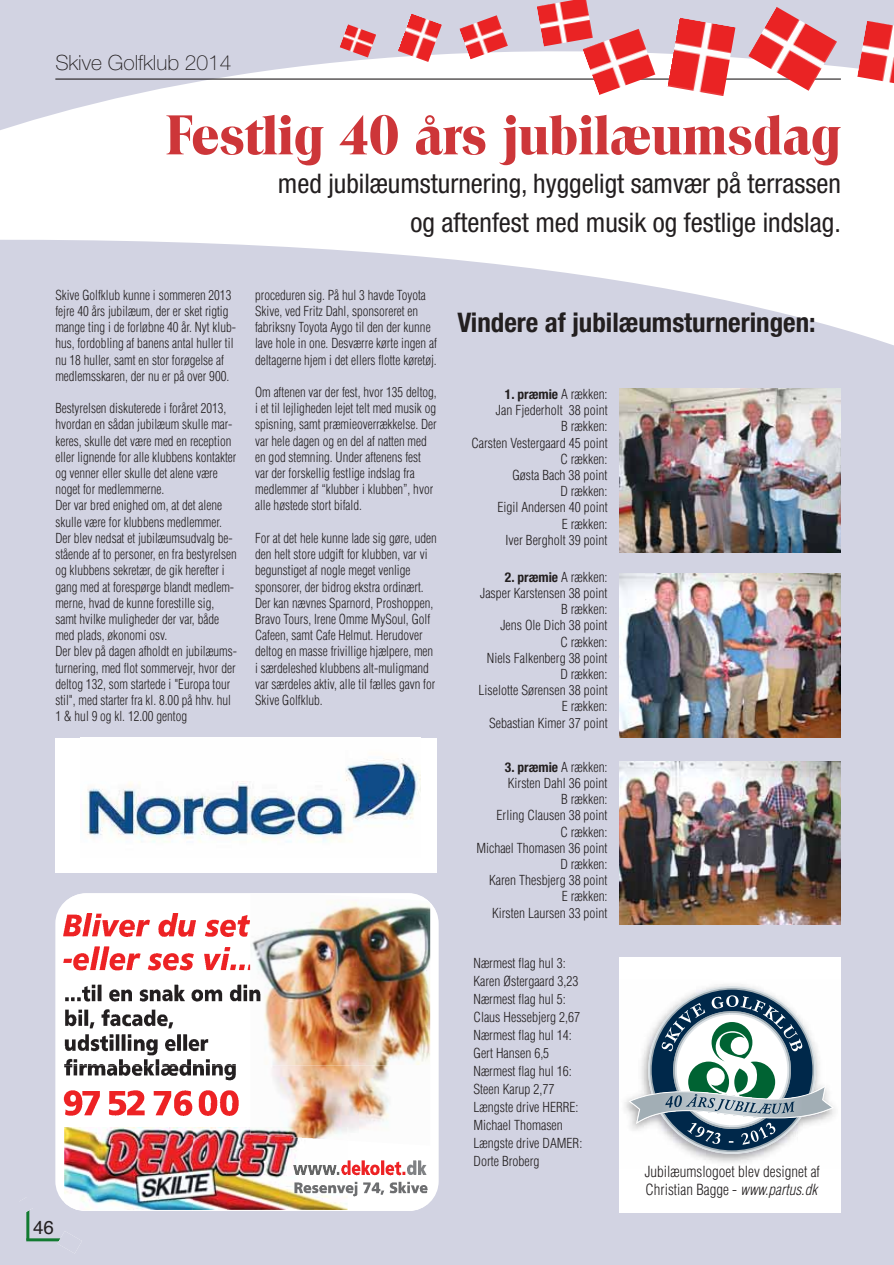
<style>
.page{position:relative;width:894px;height:1265px;background:#fff}
.page>*{position:absolute;margin:0;border:0;box-sizing:border-box;transform-origin:0 0}
.t1{font:700 54px "Toledo";color:#cd3639}
.t2{font:condensed 27px/39px "Helvetica Neue";color:#231f20;text-align:right}
.t3{font:700 condensed 27px "Helvetica Neue";color:#231f20}
.t4{font:100 21px "Helvetica Neue";color:#231f20}
.t5{font:18.75px "Helvetica";color:#231f20}
.t6{font:300 condensed 15px/18px "Helvetica";color:#231f20}
.t7{font:300 condensed 13.5px/16.2px "Helvetica";color:#231f20;scale:.95 1}
.t8{font:300 condensed 13.5px/16.2px "Helvetica";color:#231f20;text-align:right}
.t9{font:700 condensed 13.5px "Helvetica Neue";color:#231f20}
.s1{font-family:"Helvetica";font-weight:300}
.s2{font-style:italic}
</style>
<div class="page">
<div style="left:0;top:0;width:893px;height:1264px;background:#d2d3e2"></div>
<svg style="left:0;top:27px;width:893px;height:502px"></svg>
<hr style="left:26px;top:1200px;width:3px;height:39px;background:#127a30">
<hr style="left:26px;top:1238px;width:44px;height:3px;background:#127a30">
<img style="left:55px;top:893px;width:383px;height:317px;border-radius:30px">
<img style="left:250px;top:893px;width:109px;height:248px">
<img style="left:359px;top:896px;width:40px;height:3px">
<hr style="left:359px;top:893px;width:53px;height:1px;background:#231f20">
<hr style="left:55px;top:915px;width:1px;height:150px;background:#231f20">
<svg style="left:55px;top:893px;width:195px;height:77px;background:#f9cbcc"></svg>
<img style="left:359px;top:899px;width:71px;height:246px">
<hr style="left:439px;top:915px;width:1px;height:150px;background:#231f20">
<svg style="left:412px;top:893px;width:28px;height:23px"></svg>
<img style="left:64px;top:1126px;width:129px;height:83px">
<svg style="left:64px;top:1090px;width:36px;height:25px"></svg>
<svg style="left:109px;top:1090px;width:36px;height:25px"></svg>
<svg style="left:154px;top:1090px;width:38px;height:25px"></svg>
<hr style="left:80px;top:1213px;width:113px;height:1px;background:#231f20">
<hr style="left:77px;top:1212px;width:116px;height:1px;background:#231f20">
<svg style="left:56px;top:1188px;width:24px;height:25px"></svg>
<hr style="left:55px;top:1065px;width:1px;height:123px;background:#231f20">
<img style="left:250px;top:1126px;width:97px;height:14px">
<img style="left:294px;top:1170px;width:45px;height:4px">
<img style="left:341px;top:1160px;width:6px;height:14px">
<svg style="left:64px;top:984px;width:196px;height:96px;background:#c8c7c8"></svg>
<img style="left:193px;top:1189px;width:154px;height:20px">
<svg style="left:199px;top:1090px;width:39px;height:25px"></svg>
<svg style="left:294px;top:1181px;width:63px;height:15px"></svg>
<svg style="left:347px;top:1160px;width:79px;height:15px"></svg>
<hr style="left:359px;top:1213px;width:53px;height:1px;background:#231f20">
<hr style="left:359px;top:1212px;width:57px;height:1px;background:#231f20">
<svg style="left:363px;top:1181px;width:76px;height:32px;background:#e4e4e7"></svg>
<hr style="left:439px;top:1065px;width:1px;height:123px;background:#231f20">
<svg style="left:26px;top:1200px;width:5px;height:14px"></svg>
<svg style="left:57px;top:1235px;width:16px;height:12px"></svg>
<hr style="left:55px;top:78px;width:785px;height:2px;background:#231f20">
<img style="left:619px;top:388px;width:221px;height:164px">
<img style="left:619px;top:574px;width:221px;height:163px">
<img style="left:619px;top:761px;width:221px;height:163px">
<div style="left:619px;top:956px;width:221px;height:255px;background:#fff"></div>
<img style="left:624px;top:984px;width:211px;height:179px">
<svg style="left:628px;top:985px;width:205px;height:168px"></svg>
<div style="left:55px;top:737px;width:382px;height:135px;background:#fff"></div>
<img style="left:85px;top:758px;width:335px;height:85px">
<img style="left:582px;top:29px;width:73px;height:66px">
<img style="left:536px;top:0;width:56px;height:46px">
<img style="left:459px;top:15px;width:48px;height:44px">
<img style="left:397px;top:14px;width:45px;height:48px">
<img style="left:339px;top:24px;width:37px;height:33px">
<img style="left:667px;top:17px;width:68px;height:79px">
<img style="left:748px;top:7px;width:88px;height:84px">
<img style="left:856px;top:21px;width:37px;height:62px">
<h3 class="t4" style="left:55px;top:55px;width:178px">Skive Golfklub 2014</h3>
<h1 class="t1" style="left:166px;top:109px;width:676px">Festlig 40 års jubilæumsdag</h1>
<h2 class="t2" style="left:278px;top:166px;width:564px">med jubilæumsturnering, hyggeligt samvær på terrassen og aftenfest med musik og festlige indslag.</h2>
<p class="t7" style="left:55px;top:288px;width:192px">Skive Golfklub kunne i sommeren 2013 fejre 40 års jubilæum, der er sket rigtig mange ting i de forløbne 40 år. Nyt klub&shy;hus, fordobling af banens antal huller til nu 18 huller, samt en stor forøgelse af medlemsskaren, der nu er på over 900.</p>
<p class="t7" style="left:55px;top:401px;width:193px">Bestyrelsen diskuterede i foråret 2013, hvordan en sådan jubilæum skulle mar&shy;keres, skulle det være med en reception eller lignende for alle klubbens kontakter og venner eller skulle det alene være noget for medlemmerne.<br>Der var bred enighed om, at det alene skulle være for klubbens medlemmer.<br>Der blev nedsat et jubilæumsudvalg be&shy;stående af to personer, en fra bestyrelsen og klubbens sekretær, de gik herefter i gang med at forespørge blandt medlem&shy;merne, hvad de kunne forestille sig, samt hvilke muligheder der var, både med plads, økonomi osv.<br>Der blev på dagen afholdt en jubilæums&shy;turnering, med flot sommervejr, hvor der deltog 132, som startede i "Europa tour stil", med starter fra kl. 8.00 på hhv. hul 1 &amp; hul 9 og kl. 12.00 gentog</p>
<p class="t7" style="left:255px;top:288px;width:193px">proceduren sig. På hul 3 havde Toyota Skive, ved Fritz Dahl, sponsoreret en fabriksny Toyota Aygo til den der kunne lave hole in one. Desværre kørte ingen af deltagerne hjem i det ellers flotte køretøj.</p>
<p class="t7" style="left:255px;top:385px;width:193px">Om aftenen var der fest, hvor 135 deltog, i et til lejligheden lejet telt med musik og spisning, samt præmieoverrækkelse. Der var hele dagen og en del af natten med en god stemning. Under aftenens fest var der forskellig festlige indslag fra medlemmer af “klubber i klubben”, hvor alle høstede stort bifald.</p>
<p class="t7" style="left:255px;top:531px;width:193px">For at det hele kunne lade sig gøre, uden den helt store udgift for klubben, var vi begunstiget af nogle meget venlige sponsorer, der bidrog ekstra ordinært.<br>Der kan nævnes Sparnord, Proshoppen, Bravo Tours, Irene Omme MySoul, Golf Cafeen, samt Cafe Helmut. Herudover deltog en masse frivillige hjælpere, men i særdeleshed klubbens alt-muligmand var særdeles aktiv, alle til fælles gavn for Skive Golfklub.</p>
<h3 class="t5" style="left:33px;top:1220px;width:22px">46</h3>
<h2 class="t3" style="left:457px;top:312px;width:359px">Vindere af jubilæumsturneringen:</h2>
<p class="t9" style="left:505px;top:389px;width:104px">1. præmie <span class="s1">A rækken:</span></p>
<p class="t8" style="left:471px;top:403px;width:138px">Jan Fjederholt 38 point<br>B rækken:<br>Carsten Vestergaard 45 point<br>C rækken:<br>Gøsta Bach 38 point<br>D rækken:<br>Eigil Andersen 40 point<br>E rækken:<br>Iver Bergholt 39 point</p>
<p class="t9" style="left:505px;top:572px;width:104px">2. præmie <span class="s1">A rækken:</span></p>
<p class="t8" style="left:478px;top:586px;width:130px">Jasper Karstensen 38 point<br>B rækken:<br>Jens Ole Dich 38 point<br>C rækken:<br>Niels Falkenberg 38 point<br>D rækken:<br>Liselotte Sørensen 38 point<br>E rækken:<br>Sebastian Kimer 37 point</p>
<p class="t9" style="left:505px;top:762px;width:104px">3. præmie <span class="s1">A rækken:</span></p>
<p class="t8" style="left:476px;top:776px;width:133px">Kirsten Dahl 36 point<br>B rækken:<br>Erling Clausen 38 point<br>C rækken:<br>Michael Thomasen 36 point<br>D rækken:<br>Karen Thesbjerg 38 point<br>E rækken:<br>Kirsten Laursen 33 point</p>
<p class="t8" style="left:473px;top:955px;width:110px;line-height:18px;text-align:left">Nærmest flag hul 3:<br>Karen Østergaard 3,23<br>Nærmest flag hul 5:<br>Claus Hessebjerg 2,67<br>Nærmest flag hul 14:<br>Gert Hansen 6,5<br>Nærmest flag hul 16:<br>Steen Karup 2,77<br>Længste drive HERRE:<br>Michael Thomasen<br>Længste drive DAMER:<br>Dorte Broberg</p>
<p class="t6" style="left:644px;top:1163px;width:177px">Jubilæumslogoet blev designet af<br>Christian Bagge - <span class="s2">www.partus.dk</span></p>
</div>
